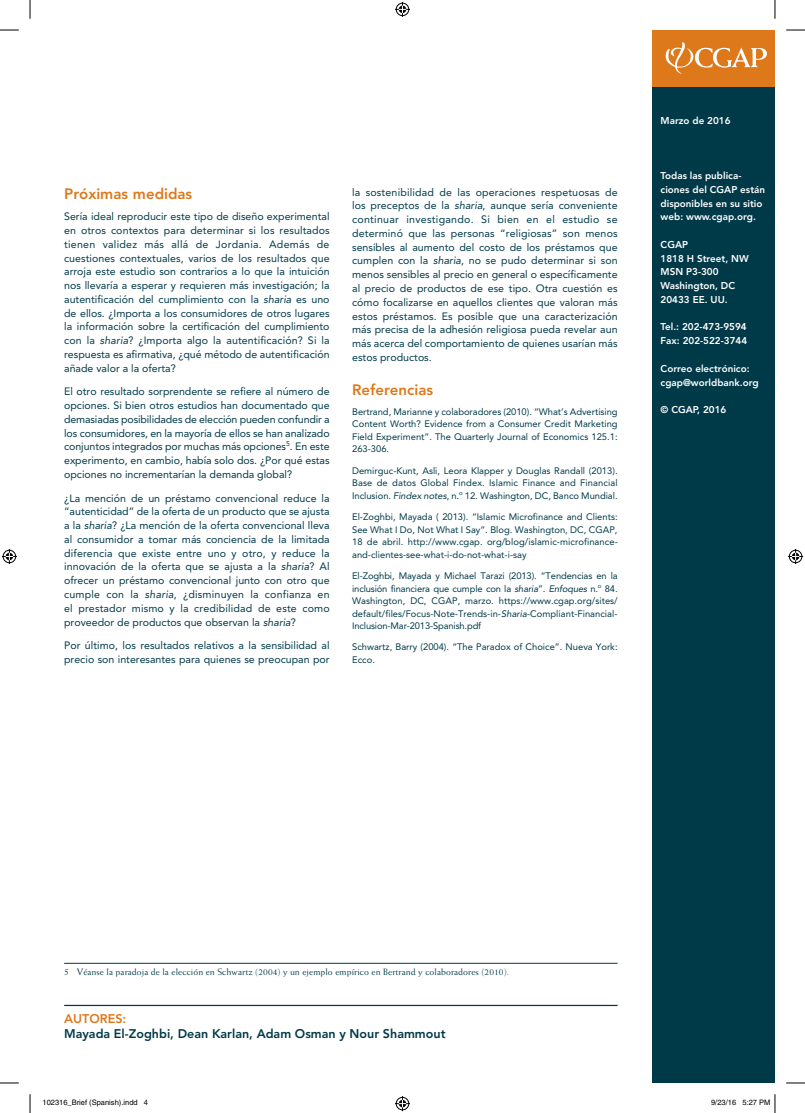
<style>
.page{position:relative;width:805px;height:1113px;background:#fff}
.page>*{position:absolute;margin:0;border:0;box-sizing:border-box;transform-origin:0 0}
.subhead_1{font:800 15px "Avenir";color:#de791b}
.body_text{font:800 12.5px "Avenir";color:#003a49}
.body_text-2{font:800 12.5px "Avenir";color:#de791b}
.body_text-3{font:10.62px/13.8px "Avenir";color:#003a49;text-align:justify}
.t1{font:800 9.88px/13.8px "Avenir";color:#fff}
.bibliography{font:9.38px/12.5px "Avenir";color:#003a49;text-align:justify}
.first_footnote{font:9.38px "Weiss";letter-spacing:.01em;color:#003a49}
.t2{font:7.5px "Helvetica";color:#000}
.s1{font-style:italic}
</style>
<div class="page">
<div style="left:651px;top:75px;width:123px;height:1007px;background:#003a49"></div>
<div style="left:651px;top:30px;width:123px;height:56px;background:#de791b"></div>
<svg style="left:665px;top:43px;width:101px;height:31px"></svg>
<hr style="left:64px;top:1004px;width:553px;height:2px;background:#003a49">
<hr style="left:64px;top:962px;width:553px;height:1px;background:#003a49">
<svg style="left:0;top:29px;width:19px;height:2px"></svg>
<svg style="left:786px;top:29px;width:18px;height:2px"></svg>
<svg style="left:0;top:1082px;width:19px;height:1px"></svg>
<svg style="left:786px;top:1082px;width:18px;height:1px"></svg>
<svg style="left:29px;top:0;width:2px;height:19px"></svg>
<svg style="left:29px;top:1094px;width:2px;height:18px"></svg>
<svg style="left:774px;top:0;width:1px;height:19px"></svg>
<svg style="left:395px;top:2px;width:15px;height:15px"></svg>
<svg style="left:395px;top:1096px;width:15px;height:14px"></svg>
<svg style="left:2px;top:549px;width:15px;height:15px"></svg>
<svg style="left:788px;top:549px;width:14px;height:15px"></svg>
<svg style="left:774px;top:1094px;width:1px;height:18px"></svg>
<p class="subhead_1" style="left:64px;top:185px;width:129px">Próximas medidas</p>
<p class="body_text-3" style="left:64px;top:210px;width:267px">Sería ideal reproducir este tipo de diseño experimental en otros contextos para determinar si los resultados tienen validez más allá de Jordania. Además de cuestiones contextuales, varios de los resultados que arroja este estudio son contrarios a lo que la intuición nos llevaría a esperar y requieren más investigación; la autentificación del cumplimiento con la <span class="s1">sharia</span> es uno de ellos. ¿Importa a los consumidores de otros lugares la información sobre la certificación del cumplimiento con la <span class="s1">sharia</span>? ¿Importa algo la autentificación? Si la respuesta es afirmativa, ¿qué método de autentificación añade valor a la oferta?</p>
<p class="body_text-3" style="left:64px;top:385px;width:267px">El otro resultado sorprendente se refiere al número de opciones. Si bien otros estudios han documentado que demasiadas posibilidades de elección pueden confundir a los consumidores, en la mayoría de ellos se han analizado conjuntos integrados por muchas más opciones<sup>5</sup>. En este experimento, en cambio, había solo dos. ¿Por qué estas opciones no incrementarían la demanda global?</p>
<p class="body_text-3" style="left:64px;top:491px;width:267px">¿La mención de un préstamo convencional reduce la “autenticidad” de la oferta de un producto que se ajusta a la <span class="s1">sharia</span>? ¿La mención de la oferta convencional lleva al consumidor a tomar más conciencia de la limitada diferencia que existe entre uno y otro, y reduce la innovación de la oferta que se ajusta a la <span class="s1">sharia</span>? Al ofrecer un préstamo convencional junto con otro que cumple con la <span class="s1">sharia</span>, ¿disminuyen la confianza en el prestador mismo y la credibilidad de este como proveedor de productos que observan la <span class="s1">sharia</span>?</p>
<p class="body_text-3" style="left:64px;top:638px;width:267px">Por último, los resultados relativos a la sensibilidad al precio son interesantes para quienes se preocupan por</p>
<p class="body_text-3" style="left:352px;top:185px;width:267px">la sostenibilidad de las operaciones respetuosas de los preceptos de la <span class="s1">sharia</span>, aunque sería conveniente continuar investigando. Si bien en el estudio se determinó que las personas “religiosas” son menos sensibles al aumento del costo de los préstamos que cumplen con la <span class="s1">sharia</span>, no se pudo determinar si son menos sensibles al precio en general o específicamente al precio de productos de ese tipo. Otra cuestión es cómo focalizarse en aquellos clientes que valoran más estos préstamos. Es posible que una caracterización más precisa de la adhesión religiosa pueda revelar aun más acerca del comportamiento de quienes usarían más estos productos.</p>
<p class="subhead_1" style="left:352px;top:380px;width:82px">Referencias</p>
<p class="bibliography" style="left:352px;top:405px;width:267px">Bertrand, Marianne y colaboradores (2010). “What’s Advertising Content Worth? Evidence from a Consumer Credit Marketing Field Experiment”. The Quarterly Journal of Economics 125.1:<br>263-306.</p>
<p class="bibliography" style="left:352px;top:464px;width:267px">Demirguc-Kunt, Asli, Leora Klapper y Douglas Randall (2013).<br>Base de datos Global Findex. Islamic Finance and Financial Inclusion. <span class="s1">Findex notes</span>, n.<sup>o</sup> 12. Washington, DC, Banco Mundial.</p>
<p class="bibliography" style="left:352px;top:510px;width:267px">El-Zoghbi, Mayada ( 2013). “Islamic Microfinance and Clients:<br>See What I Do, Not What I Say”. Blog. Washington, DC, CGAP, 18 de abril. http://www.cgap. org/blog/islamic-microfinance&shy;and-clientes-see-what-i-do-not-what-i-say</p>
<p class="bibliography" style="left:352px;top:569px;width:267px">El-Zoghbi, Mayada y Michael Tarazi (2013). “Tendencias en la inclusión financiera que cumple con la <span class="s1">sharia</span>”. <span class="s1">Enfoques</span> n.<sup>o</sup> 84.<br>Washington, DC, CGAP, marzo. https://www.cgap.org/sites/ default/files/Focus-Note-Trends-in-<span class="s1">Sharia</span>-Compliant-Financial-Inclusion-Mar-2013-Spanish.pdf</p>
<p class="bibliography" style="left:352px;top:641px;width:267px">Schwartz, Barry (2004). “The Paradox of Choice”. Nueva York:<br>Ecco.</p>
<p class="t1" style="left:660px;top:114px;width:71px">Marzo de 2016</p>
<p class="t1" style="left:660px;top:169px;width:106px">Todas las publica&shy;ciones del CGAP están disponibles en su sitio web: www.cgap.org.</p>
<p class="t1" style="left:660px;top:237px;width:29px">CGAP</p>
<p class="t1" style="left:660px;top:251px;width:89px">1818 H Street, NW</p>
<p class="t1" style="left:660px;top:265px;width:59px">MSN P3-300</p>
<p class="t1" style="left:660px;top:279px;width:76px">Washington, DC</p>
<p class="t1" style="left:660px;top:292px;width:68px">20433 EE. UU.</p>
<p class="t1" style="left:660px;top:320px;width:87px">Tel.: 202-473-9594</p>
<p class="t1" style="left:660px;top:334px;width:88px">Fax: 202-522-3744</p>
<p class="t1" style="left:660px;top:361px;width:99px">Correo electrónico: cgap@worldbank.org</p>
<p class="t1" style="left:660px;top:402px;width:67px">© CGAP, 2016</p>
<p class="first_footnote" style="left:64px;top:966px;width:446px">5 Véanse la paradoja de la elección en Schwartz (2004) y un ejemplo empírico en Bertrand y colaboradores (2010).</p>
<p class="body_text-2" style="left:64px;top:1011px;width:64px">AUTORES:</p>
<p class="body_text" style="left:64px;top:1026px;width:382px">Mayada El-Zoghbi, Dean Karlan, Adam Osman y Nour Shammout</p>
<p class="t2" style="left:42px;top:1098px;width:107px">102316_Brief (Spanish).indd 4</p>
<p class="t2" style="left:710px;top:1098px;width:61px">9/23/16 5:27 PM</p>
</div>
